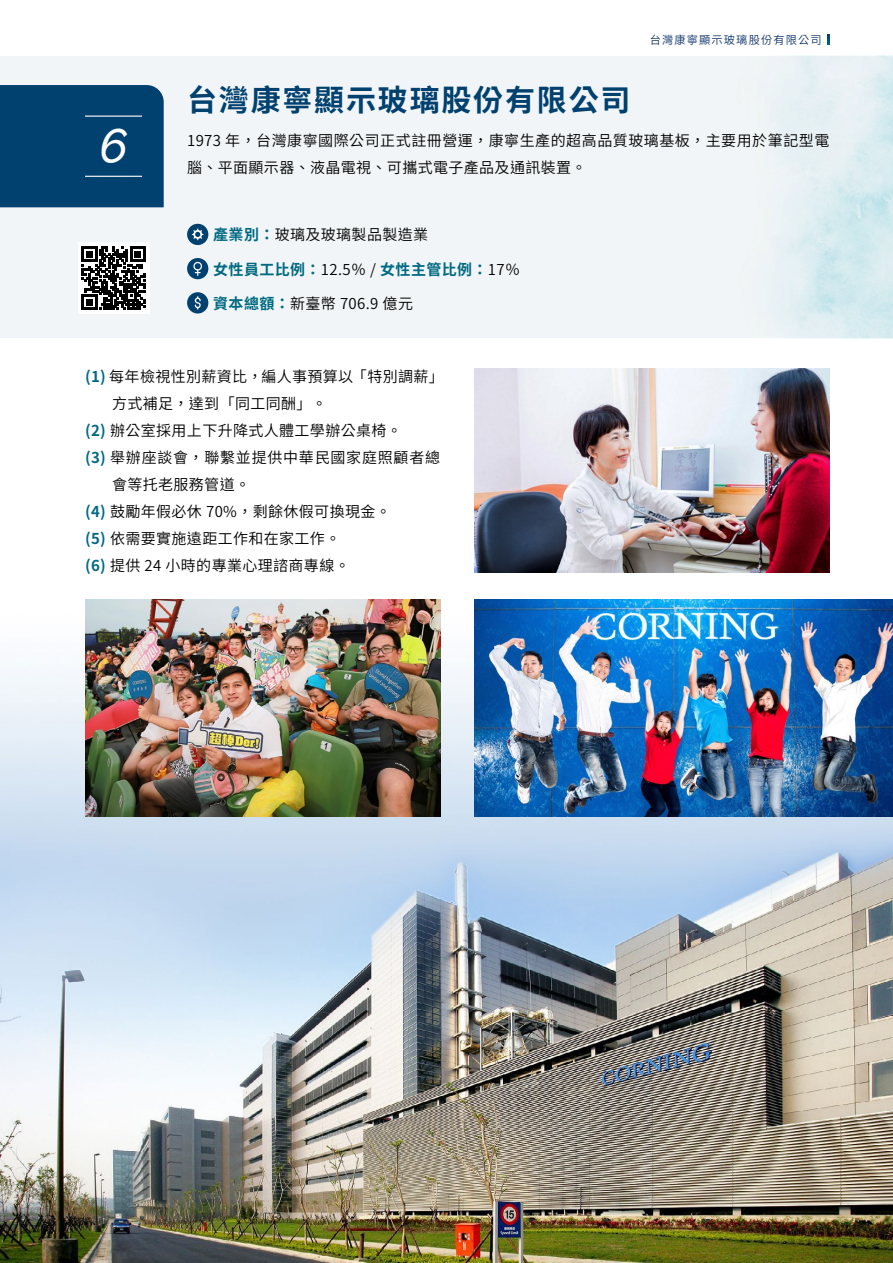
<style>
.page{position:relative;width:893px;height:1263px;background:#fff}
.page>*{position:absolute;margin:0;border:0;box-sizing:border-box;transform-origin:0 0}
.t1{font:italic 500 48px "Raleway";color:#fff}
.t2{font:700 30px "Noto Sans CJ Ktc";letter-spacing:.06em;color:#00416f}
.t3{font:600 15px "Noto Sans CJ Ktc";letter-spacing:.025em;color:#000}
.t4{font:600 15px "Noto Sans CJ Ktc";letter-spacing:.05em;color:#000}
.t5{font:700 15px "Noto Sans CJ Ktc";letter-spacing:.025em;color:#006a82}
.t6{font:600 11.25px "Noto Sans CJ Ktc";letter-spacing:.1em;color:#12356b}
.s1{font-weight:700;color:#006a82}
.s2{font-weight:600;color:#000}
</style>
<div class="page">
<div style="left:0;top:55px;width:893px;height:283px;background:#f2f5f7"></div>
<img style="left:0;top:607px;width:893px;height:656px">
<img style="left:697px;top:55px;width:196px;height:283px">
<div style="left:0;top:85px;width:164px;height:122px;background:#00416f"></div>
<hr style="left:85px;top:116px;width:57px;height:1px;background:#fff">
<hr style="left:85px;top:176px;width:57px;height:1px;background:#fff">
<div style="left:187px;top:292px;width:21px;height:21px;background:#00416f;border-radius:50%"></div>
<svg style="left:195px;top:296px;width:6px;height:13px"></svg>
<div style="left:187px;top:258px;width:21px;height:21px;background:#00416f;border-radius:50%"></div>
<svg style="left:193px;top:262px;width:9px;height:14px"></svg>
<div style="left:187px;top:224px;width:21px;height:21px;background:#00416f;border-radius:50%"></div>
<svg style="left:192px;top:228px;width:12px;height:12px"></svg>
<img style="left:474px;top:369px;width:355px;height:204px">
<img style="left:474px;top:600px;width:419px;height:216px">
<img style="left:85px;top:600px;width:355px;height:216px">
<div style="left:78px;top:243px;width:71px;height:71px;background:linear-gradient(to right,#fff,#fff)"></div>
<svg style="left:827px;top:35px;width:2px;height:10px"></svg>
<svg style="left:82px;top:247px;width:63px;height:63px"></svg>
<h1 class="t1" style="left:99px;top:108px;width:30px">6</h1>
<p class="t6" style="left:650px;top:34px;width:174px">台灣康寧顯示玻璃股份有限公司</p>
<h2 class="t2" style="left:187px;top:84px;width:445px">台灣康寧顯示玻璃股份有限公司</h2>
<p class="t3" style="left:187px;top:132px;width:644px">1973 年，台灣康寧國際公司正式註冊營運，康寧生產的超高品質玻璃基板，主要用於筆記型電</p>
<p class="t3" style="left:187px;top:159px;width:401px">腦、平面顯示器、液晶電視、可攜式電子產品及通訊裝置。</p>
<p class="t3" style="left:213px;top:226px;width:216px"><span class="s1">產業別：</span>玻璃及玻璃製品製造業</p>
<p class="t5" style="left:213px;top:261px;width:308px">女性員工比例：<span class="s2">12.5％ /</span> 女性主管比例：<span class="s2">17％</span></p>
<p class="t3" style="left:213px;top:295px;width:201px"><span class="s1">資本總額：</span>新臺幣 706.9 億元</p>
<p class="t3" style="left:85px;top:368px;width:360px"><span class="s1">(1)</span> 每年檢視性別薪資比，編人事預算以「特別調薪」</p>
<p class="t3" style="left:112px;top:395px;width:216px">方式補足，達到「同工同酬」。</p>
<p class="t3" style="left:85px;top:422px;width:318px"><span class="s1">(2)</span> 辦公室採用上下升降式人體工學辦公桌椅。</p>
<p class="t4" style="left:85px;top:449px;width:357px"><span class="s1">(3)</span> 舉辦座談會，聯繫並提供中華民國家庭照顧者總</p>
<p class="t3" style="left:112px;top:476px;width:139px">會等托老服務管道。</p>
<p class="t3" style="left:85px;top:503px;width:307px"><span class="s1">(4)</span> 鼓勵年假必休 70%，剩餘休假可換現金。</p>
<p class="t3" style="left:85px;top:530px;width:257px"><span class="s1">(5)</span> 依需要實施遠距工作和在家工作。</p>
<p class="t3" style="left:85px;top:557px;width:266px"><span class="s1">(6)</span> 提供 24 小時的專業心理諮商專線。</p>
</div>
